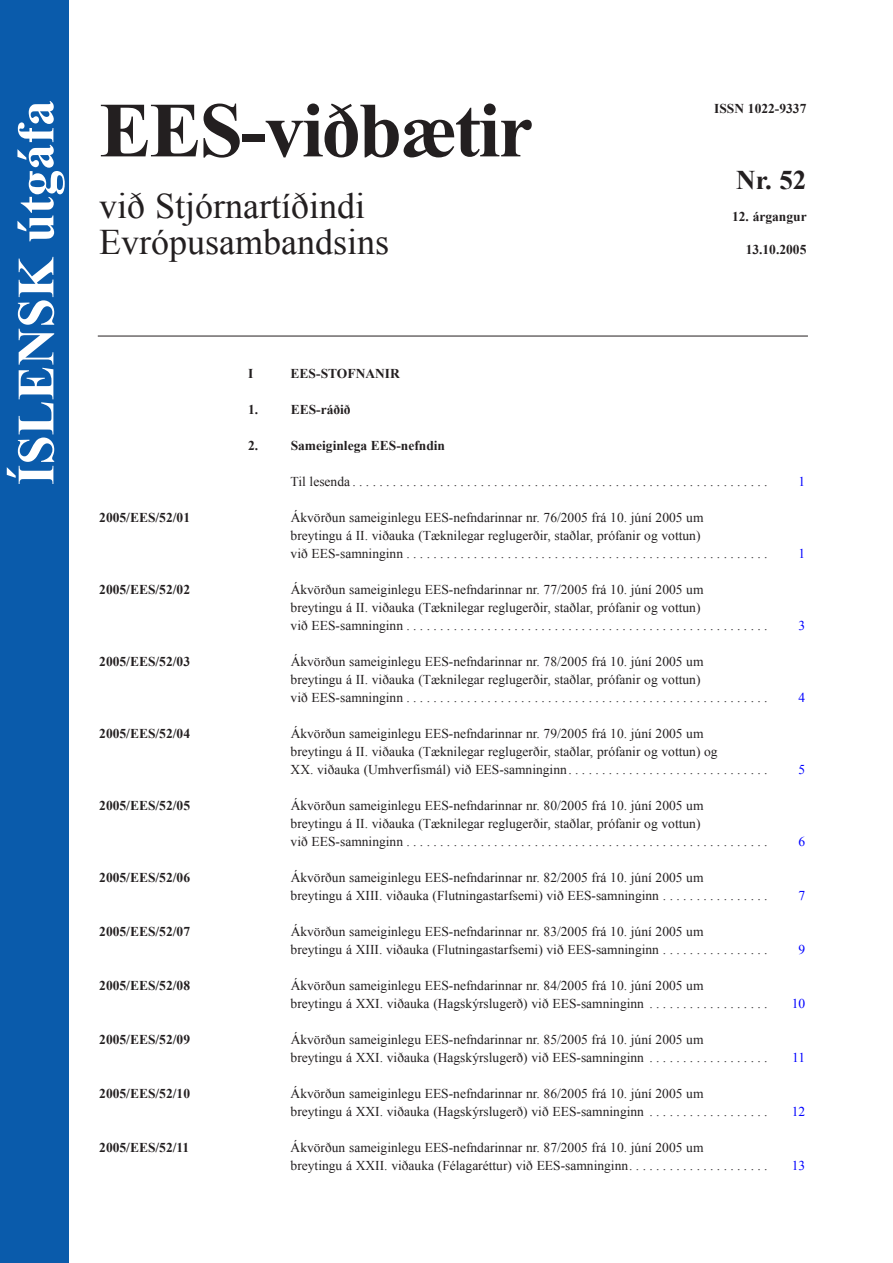
<style>
.page{position:relative;width:893px;height:1263px;background:#fff}
.page>*{position:absolute;margin:0;border:0;box-sizing:border-box;transform-origin:0 0}
.t1{font:700 78px "Times New Roman";letter-spacing:-.025em;color:#231f20}
.t2{font:700 52.5px "Times New Roman";color:#fff}
.t3{font:36px/36px "Times New Roman";color:#231f20}
.t4{font:700 27px "Times New Roman";color:#231f20}
.t5{font:13.5px/18px "Times New Roman";color:#231f20}
.t6{font:700 13.5px "Times New Roman";color:#231f20}
.t7{font:13.5px "Times New Roman";color:#00f}
</style>
<div class="page">
<div style="left:0;top:0;width:68px;height:1263px;background:#0a5bab"></div>
<hr style="left:98px;top:336px;width:710px;height:1px;background:#231f20">
<h2 class="t2" style="left:5px;top:485px;width:386px;rotate:-90deg">ÍSLENSK útgáfa</h2>
<h1 class="t1" style="left:99px;top:85px;width:435px">EES-viðbætir</h1>
<h3 class="t3" style="left:99px;top:187px;width:291px">við Stjórnartíðindi<br>Evrópusambandsins</h3>
<p class="t6" style="left:714px;top:100px;width:94px">ISSN 1022-9337</p>
<h3 class="t4" style="left:736px;top:164px;width:72px">Nr. 52</h3>
<p class="t6" style="left:732px;top:209px;width:76px">12. árgangur</p>
<p class="t6" style="left:746px;top:241px;width:62px">13.10.2005</p>
<p class="t6" style="left:248px;top:366px;width:7px">I</p>
<p class="t6" style="left:291px;top:366px;width:111px">EES-STOFNANIR</p>
<p class="t6" style="left:248px;top:402px;width:12px">1.</p>
<p class="t6" style="left:291px;top:402px;width:62px">EES-ráðið</p>
<p class="t6" style="left:248px;top:438px;width:12px">2.</p>
<p class="t6" style="left:291px;top:438px;width:156px">Sameiginlega EES-nefndin</p>
<p class="t5" style="left:291px;top:472px;width:478px">Til lesenda . . . . . . . . . . . . . . . . . . . . . . . . . . . . . . . . . . . . . . . . . . . . . . . . . . . . . . . . . . . . . .</p>
<p class="t7" style="left:798px;top:474px;width:8px">1</p>
<p class="t6" style="left:99px;top:510px;width:92px">2005/EES/52/01</p>
<p class="t5" style="left:291px;top:508px;width:478px">Ákvörðun sameiginlegu EES-nefndarinnar nr. 76/2005 frá 10. júní 2005 um<br>breytingu á II. viðauka (Tæknilegar reglugerðir, staðlar, prófanir og vottun)<br>við EES-samninginn . . . . . . . . . . . . . . . . . . . . . . . . . . . . . . . . . . . . . . . . . . . . . . . . . . . . . .</p>
<p class="t6" style="left:99px;top:582px;width:92px">2005/EES/52/02</p>
<p class="t5" style="left:291px;top:580px;width:478px">Ákvörðun sameiginlegu EES-nefndarinnar nr. 77/2005 frá 10. júní 2005 um<br>breytingu á II. viðauka (Tæknilegar reglugerðir, staðlar, prófanir og vottun)<br>við EES-samninginn . . . . . . . . . . . . . . . . . . . . . . . . . . . . . . . . . . . . . . . . . . . . . . . . . . . . . .</p>
<p class="t6" style="left:99px;top:654px;width:92px">2005/EES/52/03</p>
<p class="t5" style="left:291px;top:652px;width:478px">Ákvörðun sameiginlegu EES-nefndarinnar nr. 78/2005 frá 10. júní 2005 um<br>breytingu á II. viðauka (Tæknilegar reglugerðir, staðlar, prófanir og vottun)<br>við EES-samninginn . . . . . . . . . . . . . . . . . . . . . . . . . . . . . . . . . . . . . . . . . . . . . . . . . . . . . .</p>
<p class="t6" style="left:99px;top:726px;width:92px">2005/EES/52/04</p>
<p class="t5" style="left:291px;top:724px;width:478px">Ákvörðun sameiginlegu EES-nefndarinnar nr. 79/2005 frá 10. júní 2005 um<br>breytingu á II. viðauka (Tæknilegar reglugerðir, staðlar, prófanir og vottun) og<br>XX. viðauka (Umhverfismál) við EES-samninginn. . . . . . . . . . . . . . . . . . . . . . . . . . . . . .</p>
<p class="t6" style="left:99px;top:798px;width:92px">2005/EES/52/05</p>
<p class="t5" style="left:291px;top:796px;width:478px">Ákvörðun sameiginlegu EES-nefndarinnar nr. 80/2005 frá 10. júní 2005 um<br>breytingu á II. viðauka (Tæknilegar reglugerðir, staðlar, prófanir og vottun)<br>við EES-samninginn . . . . . . . . . . . . . . . . . . . . . . . . . . . . . . . . . . . . . . . . . . . . . . . . . . . . . .</p>
<p class="t6" style="left:99px;top:870px;width:92px">2005/EES/52/06</p>
<p class="t5" style="left:291px;top:868px;width:478px">Ákvörðun sameiginlegu EES-nefndarinnar nr. 82/2005 frá 10. júní 2005 um<br>breytingu á XIII. viðauka (Flutningastarfsemi) við EES-samninginn . . . . . . . . . . . . . . . .</p>
<p class="t6" style="left:99px;top:924px;width:92px">2005/EES/52/07</p>
<p class="t5" style="left:291px;top:922px;width:478px">Ákvörðun sameiginlegu EES-nefndarinnar nr. 83/2005 frá 10. júní 2005 um<br>breytingu á XIII. viðauka (Flutningastarfsemi) við EES-samninginn . . . . . . . . . . . . . . . .</p>
<p class="t6" style="left:99px;top:978px;width:92px">2005/EES/52/08</p>
<p class="t5" style="left:291px;top:976px;width:478px">Ákvörðun sameiginlegu EES-nefndarinnar nr. 84/2005 frá 10. júní 2005 um<br>breytingu á XXI. viðauka (Hagskýrslugerð) við EES-samninginn . . . . . . . . . . . . . . . . . .</p>
<p class="t6" style="left:99px;top:1032px;width:92px">2005/EES/52/09</p>
<p class="t5" style="left:291px;top:1030px;width:478px">Ákvörðun sameiginlegu EES-nefndarinnar nr. 85/2005 frá 10. júní 2005 um<br>breytingu á XXI. viðauka (Hagskýrslugerð) við EES-samninginn . . . . . . . . . . . . . . . . . .</p>
<p class="t6" style="left:99px;top:1086px;width:92px">2005/EES/52/10</p>
<p class="t5" style="left:291px;top:1084px;width:478px">Ákvörðun sameiginlegu EES-nefndarinnar nr. 86/2005 frá 10. júní 2005 um<br>breytingu á XXI. viðauka (Hagskýrslugerð) við EES-samninginn . . . . . . . . . . . . . . . . . .</p>
<p class="t6" style="left:99px;top:1140px;width:92px">2005/EES/52/11</p>
<p class="t5" style="left:291px;top:1138px;width:478px">Ákvörðun sameiginlegu EES-nefndarinnar nr. 87/2005 frá 10. júní 2005 um<br>breytingu á XXII. viðauka (Félagaréttur) við EES-samninginn. . . . . . . . . . . . . . . . . . . . .</p>
<p class="t7" style="left:798px;top:546px;width:8px">1</p>
<p class="t7" style="left:798px;top:618px;width:8px">3</p>
<p class="t7" style="left:798px;top:690px;width:8px">4</p>
<p class="t7" style="left:798px;top:762px;width:8px">5</p>
<p class="t7" style="left:798px;top:834px;width:8px">6</p>
<p class="t7" style="left:798px;top:888px;width:8px">7</p>
<p class="t7" style="left:798px;top:942px;width:8px">9</p>
<p class="t7" style="left:792px;top:996px;width:15px">10</p>
<p class="t7" style="left:792px;top:1050px;width:15px">11</p>
<p class="t7" style="left:792px;top:1104px;width:15px">12</p>
<p class="t7" style="left:792px;top:1158px;width:15px">13</p>
</div>
